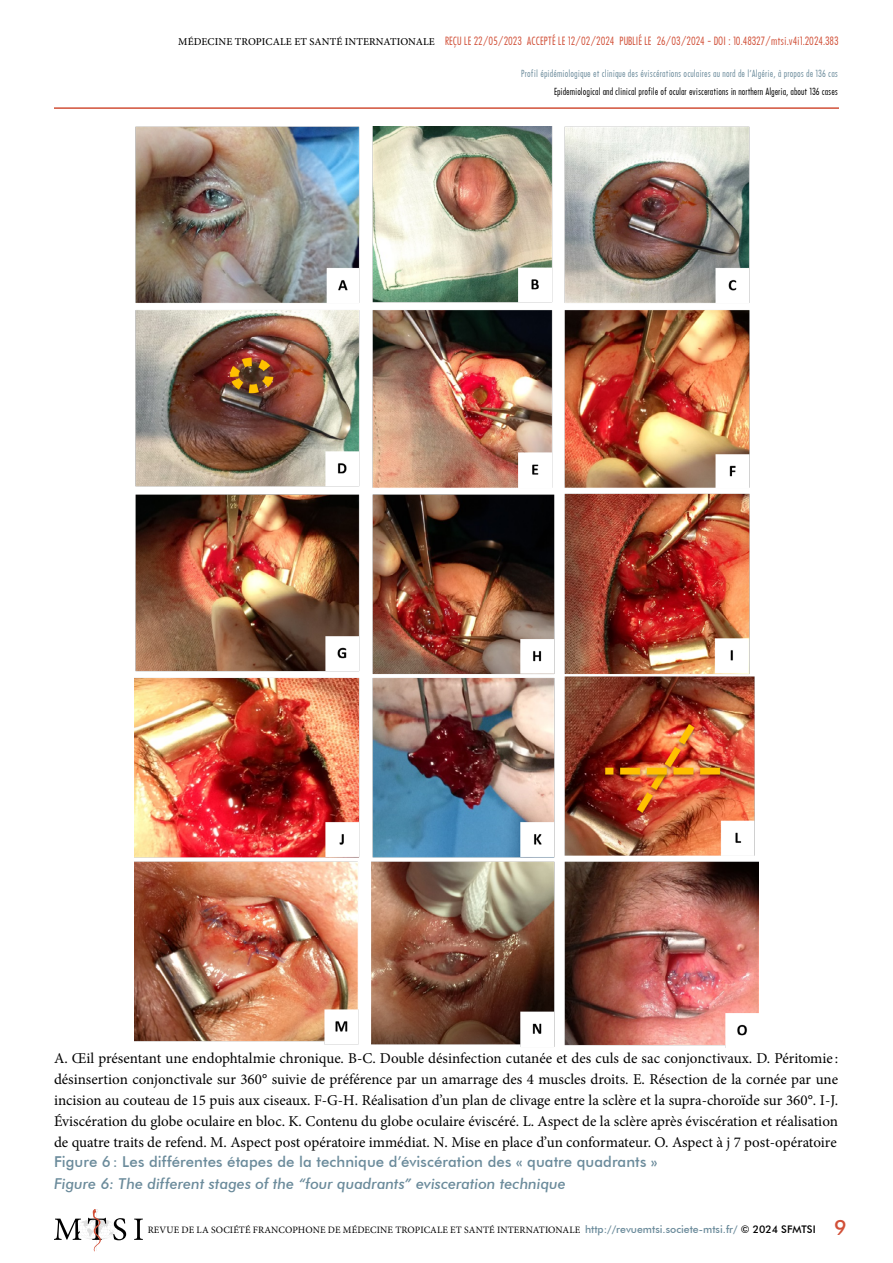
<style>
.page{position:relative;width:893px;height:1263px;background:#fff}
.page>*{position:absolute;margin:0;border:0;box-sizing:border-box;transform-origin:0 0}
.t1{font:15px/21px "Minion Pro";color:#000;text-align:justify}
.t2{font:500 15px "Futura BT";letter-spacing:.005em;color:#6b8b9b}
.t3{font:italic 500 15px "Futura BT";color:#6b8b9b}
.t4{font:500 10.5px "Futura Cond";color:#d15038}
.t5{font:9.75px "Minion Pro";letter-spacing:.01em;color:#000}
.t6{font:500 9px "Futura Cond";letter-spacing:.01em;color:#6b8b9b}
.t7{font:500 9px "Futura Cond";color:#000}
.s1{font-family:"Minion Pro";color:#000}
.s2{font-family:"Futura BT";font-weight:500;font-size:10.5px;color:#6b8b9b}
.s3{font-family:"Futura BT";font-weight:500;font-size:10.5px}
.s4{font-family:"Futura BT";font-weight:500;font-size:21px;color:#d15038}
</style>
<div class="page">
<hr style="left:54px;top:107px;width:785px;height:2px;background:#d15038">
<svg style="left:134px;top:1218px;width:9px;height:22px"></svg>
<svg style="left:54px;top:1209px;width:72px;height:43px"></svg>
<img style="left:134px;top:126px;width:625px;height:921px">
<p class="t4" style="left:178px;top:34px;width:662px"><span class="s1">MÉDECINE TROPICALE ET SANTÉ INTERNATIONALE</span> REÇU LE 22/05/2023 ACCEPTÉ LE 12/02/2024 PUBLIÉ LE 26/03/2024 - DOI : 10.48327/mtsi.v4i1.2024.383</p>
<p class="t6" style="left:521px;top:68px;width:318px">Profil épidémiologique et clinique des éviscérations oculaires au nord de l’Algérie, à propos de 136 cas</p>
<p class="t7" style="left:554px;top:86px;width:285px">Epidemiological and clinical profile of ocular eviscerations in northern Algeria, about 136 cases</p>
<p class="t1" style="left:54px;top:1048px;width:786px">A. Œil présentant une endophtalmie chronique. B-C. Double désinfection cutanée et des culs de sac conjonctivaux. D. Péritomie : désinsertion conjonctivale sur 360° suivie de préférence par un amarrage des 4 muscles droits. E. Résection de la cornée par une incision au couteau de 15 puis aux ciseaux. F-G-H. Réalisation d’un plan de clivage entre la sclère et la supra-choroïde sur 360°. I-J.<br>Éviscération du globe oculaire en bloc. K. Contenu du globe oculaire éviscéré. L. Aspect de la sclère après éviscération et réalisation de quatre traits de refend. M. Aspect post opératoire immédiat. N. Mise en place d’un conformateur. O. Aspect à j 7 post-opératoire</p>
<p class="t2" style="left:54px;top:1152px;width:605px">Figure 6: Les différentes étapes de la technique d’éviscération des « quatre quadrants »</p>
<p class="t3" style="left:54px;top:1174px;width:513px">Figure 6: The different stages of the “four quadrants” evisceration technique</p>
<p class="t5" style="left:148px;top:1223px;width:700px">REVUE DE LA SOCIÉTÉ FRANCOPHONE DE MÉDECINE TROPICALE ET SANTÉ INTERNATIONALE <span class="s2">http://revuemtsi.societe-mtsi.fr/</span> <span class="s3">© 2024 SFMTSI</span> <span class="s4">9</span></p>
</div>
